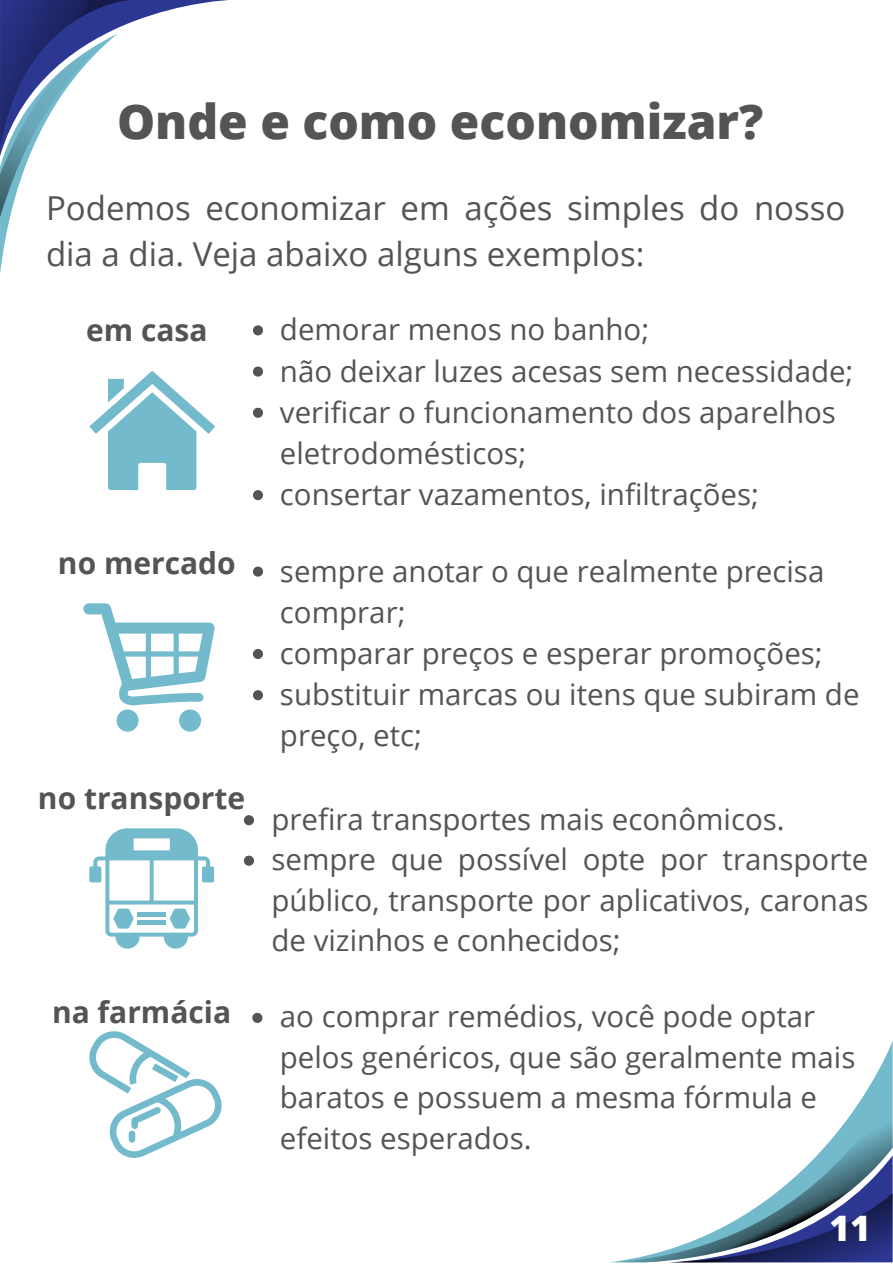
<style>
.page{position:relative;width:893px;height:1264px;background:#fff}
.page>*{position:absolute;margin:0;border:0;box-sizing:border-box;transform-origin:0 0}
.t1{font:800 48px "Open Sans";color:#545454}
.t2{font:800 35.1px "Open Sans";color:#fff}
.t3{font:33px/46px "Open Sans";color:#545454}
.t4{font:700 30px "Open Sans";color:#545454}
.t5{font:29.4px/40.5px "Open Sans";color:#545454}
</style>
<div class="page">
<svg style="left:0;top:0;width:228px;height:274px"></svg>
<svg style="left:869px;top:1043px;width:23px;height:44px"></svg>
<svg style="left:613px;top:1087px;width:279px;height:175px"></svg>
<svg style="left:89px;top:371px;width:126px;height:119px"></svg>
<svg style="left:83px;top:603px;width:132px;height:128px"></svg>
<svg style="left:89px;top:828px;width:125px;height:120px"></svg>
<hr style="left:138px;top:912px;width:28px;height:4px;background:#74bacd">
<hr style="left:138px;top:920px;width:28px;height:4px;background:#74bacd">
<svg style="left:89px;top:1031px;width:132px;height:126px"></svg>
<svg style="left:253px;top:325px;width:10px;height:10px"></svg>
<svg style="left:253px;top:366px;width:10px;height:10px"></svg>
<svg style="left:253px;top:408px;width:10px;height:10px"></svg>
<svg style="left:253px;top:490px;width:10px;height:10px"></svg>
<svg style="left:253px;top:566px;width:10px;height:10px"></svg>
<svg style="left:253px;top:649px;width:10px;height:10px"></svg>
<svg style="left:253px;top:690px;width:10px;height:10px"></svg>
<svg style="left:244px;top:815px;width:10px;height:10px"></svg>
<svg style="left:244px;top:855px;width:10px;height:10px"></svg>
<svg style="left:252px;top:1012px;width:10px;height:10px"></svg>
<p class="t1" style="left:117px;top:87px;width:647px">Onde e como economizar?</p>
<p class="t3" style="left:46px;top:184px;width:801px">Podemos economizar em ações simples do nosso dia a dia. Veja abaixo alguns exemplos:</p>
<p class="t4" style="left:86px;top:309px;width:123px">em casa</p>
<p class="t4" style="left:58px;top:541px;width:179px">no mercado</p>
<p class="t4" style="left:38px;top:776px;width:209px">no transporte</p>
<p class="t4" style="left:52px;top:990px;width:181px">na farmácia</p>
<p class="t5" style="left:280px;top:309px;width:371px">demorar menos no banho;</p>
<p class="t5" style="left:280px;top:350px;width:575px">não deixar luzes acesas sem necessidade;</p>
<p class="t5" style="left:280px;top:391px;width:557px;line-height:41.2px">verificar o funcionamento dos aparelhos eletrodomésticos;</p>
<p class="t5" style="left:280px;top:473px;width:480px">consertar vazamentos, infiltrações;</p>
<p class="t5" style="left:280px;top:549px;width:546px;line-height:41.2px">sempre anotar o que realmente precisa comprar;</p>
<p class="t5" style="left:280px;top:632px;width:544px">comparar preços e esperar promoções;</p>
<p class="t5" style="left:280px;top:673px;width:581px;line-height:41.2px">substituir marcas ou itens que subiram de preço, etc;</p>
<p class="t5" style="left:271px;top:798px;width:514px">prefira transportes mais econômicos.</p>
<p class="t5" style="left:271px;top:838px;width:598px;text-align:justify">sempre que possível opte por transporte público, transporte por aplicativos, caronas de vizinhos e conhecidos;</p>
<p class="t5" style="left:280px;top:995px;width:577px">ao comprar remédios, você pode optar pelos genéricos, que são geralmente mais baratos e possuem a mesma fórmula e efeitos esperados.</p>
<p class="t2" style="left:829px;top:1203px;width:43px">11</p>
</div>
